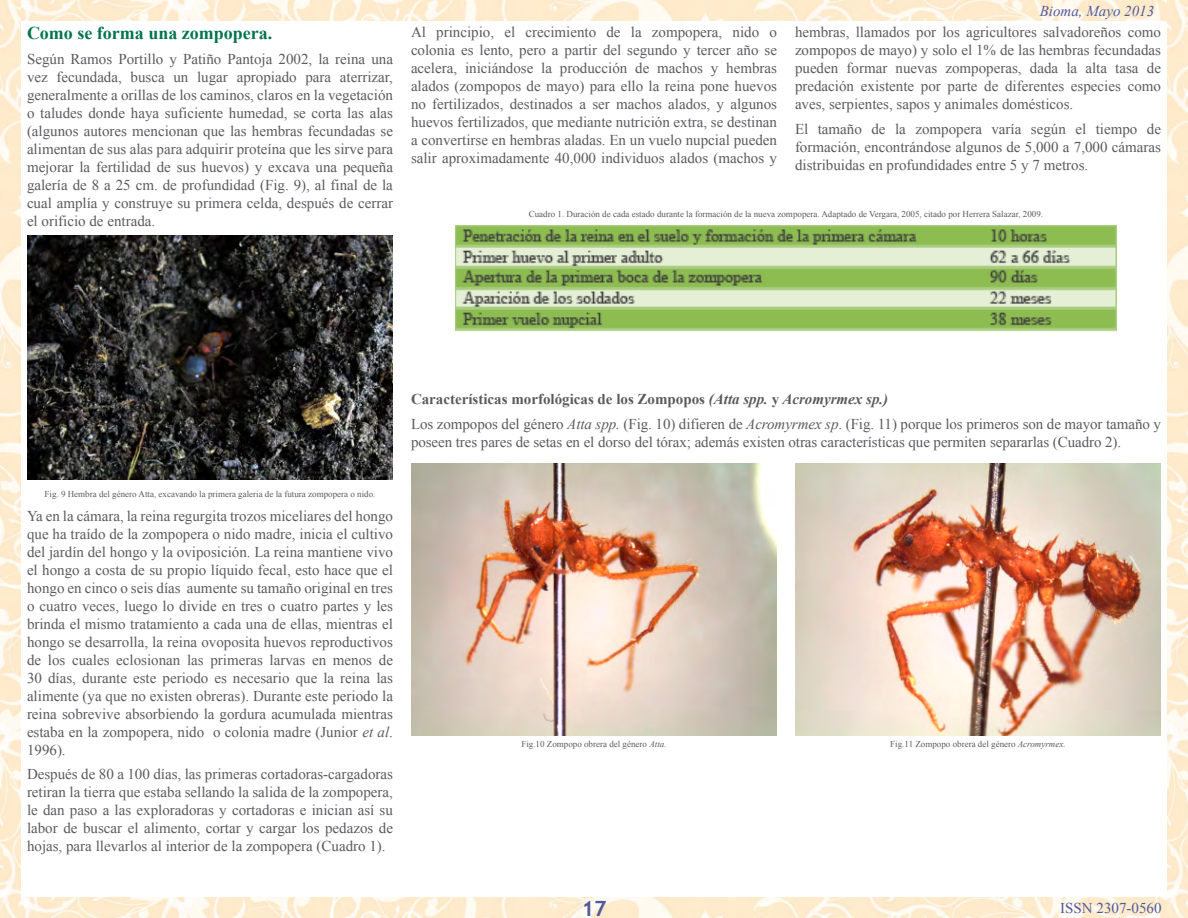
<style>
.page{position:relative;width:1188px;height:918px;background:#fff}
.page>*{position:absolute;margin:0;border:0;box-sizing:border-box;transform-origin:0 0}
.t1{font:700 21px "Trebuchet MS";color:#50599b}
.t2{font:700 18px "Times New Roman";color:#00744e}
.t3{font:15px/18px "Times New Roman";color:#5b5b5f;text-align:justify}
.t4{font:italic 15px "Times New Roman";color:#50599b}
.t5{font:15px "Times New Roman";color:#50599b}
.t6{font:9px "Times New Roman";color:#5b5b5f}
.s1{font-style:italic}
.s2{font-weight:700}
.s3{font-weight:700;font-style:italic}
</style>
<div class="page">
<img style="left:20px;top:0;width:1148px;height:20px">
<img style="left:20px;top:898px;width:1148px;height:20px">
<img style="left:0;top:0;width:20px;height:918px">
<img style="left:1168px;top:0;width:20px;height:918px">
<img style="left:27px;top:235px;width:366px;height:244px">
<img style="left:455px;top:226px;width:662px;height:106px">
<img style="left:795px;top:464px;width:366px;height:271px">
<img style="left:411px;top:464px;width:366px;height:271px">
<p class="t2" style="left:27px;top:21px;width:247px">Como se forma una zompopera.</p>
<p class="t3" style="left:27px;top:50px;width:368px">Según Ramos Portillo y Patiño Pantoja 2002, la reina una vez fecundada, busca un lugar apropiado para aterrizar, generalmente a orillas de los caminos, claros en la vegetación o taludes donde haya suficiente humedad, se corta las alas (algunos autores mencionan que las hembras fecundadas se alimentan de sus alas para adquirir proteína que les sirve para mejorar la fertilidad de sus huevos) y excava una pequeña galería de 8 a 25 cm. de profundidad (Fig. 9), al final de la cual amplía y construye su primera celda, después de cerrar el orificio de entrada.</p>
<p class="t4" style="left:1040px;top:0;width:116px">Bioma, Mayo 2013</p>
<p class="t3" style="left:411px;top:23px;width:368px">Al principio, el crecimiento de la zompopera, nido o colonia es lento, pero a partir del segundo y tercer año se acelera, iniciándose la producción de machos y hembras alados (zompopos de mayo) para ello la reina pone huevos no fertilizados, destinados a ser machos alados, y algunos huevos fertilizados, que mediante nutrición extra, se destinan a convertirse en hembras aladas. En un vuelo nupcial pueden salir aproximadamente 40,000 individuos alados (machos y</p>
<p class="t3" style="left:795px;top:23px;width:368px">hembras, llamados por los agricultores salvadoreños como zompopos de mayo) y solo el 1% de las hembras fecundadas pueden formar nuevas zompoperas, dada la alta tasa de predación existente por parte de diferentes especies como aves, serpientes, sapos y animales domésticos.</p>
<p class="t3" style="left:795px;top:120px;width:368px">El tamaño de la zompopera varía según el tiempo de formación, encontrándose algunos de 5,000 a 7,000 cámaras distribuidas en profundidades entre 5 y 7 metros.</p>
<p class="t6" style="left:529px;top:208px;width:516px">Cuadro 1. Duración de cada estado durante la formación de la nueva zompopera. Adaptado de Vergara, 2005, citado por Herrera Salazar, 2009.</p>
<p class="t6" style="left:45px;top:487px;width:332px">Fig. 9 Hembra del género Atta, excavando la primera galeria de la futura zompopera o nido.</p>
<p class="t3" style="left:27px;top:506px;width:368px">Ya en la cámara, la reina regurgita trozos miceliares del hongo que ha traído de la zompopera o nido madre, inicia el cultivo del jardín del hongo y la oviposición. La reina mantiene vivo el hongo a costa de su propio líquido fecal, esto hace que el hongo en cinco o seis días aumente su tamaño original en tres o cuatro veces, luego lo divide en tres o cuatro partes y les brinda el mismo tratamiento a cada una de ellas, mientras el hongo se desarrolla, la reina ovoposita huevos reproductivos de los cuales eclosionan las primeras larvas en menos de 30 días, durante este periodo es necesario que la reina las alimente (ya que no existen obreras). Durante este periodo la reina sobrevive absorbiendo la gordura acumulada mientras estaba en la zompopera, nido o colonia madre (Junior <span class="s1">et al</span>.<br>1996).</p>
<p class="t3" style="left:27px;top:765px;width:368px">Después de 80 a 100 días, las primeras cortadoras-cargadoras retiran la tierra que estaba sellando la salida de la zompopera, le dan paso a las exploradoras y cortadoras e inician así su labor de buscar el alimento, cortar y cargar los pedazos de hojas, para llevarlos al interior de la zompopera (Cuadro 1).</p>
<p class="t3" style="left:411px;top:386px;width:752px;line-height:24.8px"><span class="s2">Características morfológicas de los Zompopos</span> <span class="s3">(Atta spp.</span> <span class="s2">y</span> <span class="s3">Acromyrmex sp.)<br></span>Los zompopos del género <span class="s1">Atta spp.</span> (Fig. 10) difieren de <span class="s1">Acromyrmex sp</span>. (Fig. 11) porque los primeros son de mayor tamaño y</p>
<p class="t3" style="left:411px;top:432px;width:712px">poseen tres pares de setas en el dorso del tórax; además existen otras características que permiten separarlas (Cuadro 2).</p>
<p class="t6" style="left:521px;top:738px;width:147px">Fig.10 Zompopo obrera del género <span class="s1">Atta.</span></p>
<p class="t6" style="left:890px;top:738px;width:177px">Fig.11 Zompopo obrera del género <span class="s1">Acromyrmex.</span></p>
<h1 class="t1" style="left:582px;top:895px;width:26px">17</h1>
<p class="t5" style="left:1060px;top:898px;width:103px">ISSN 2307-0560</p>
</div>
